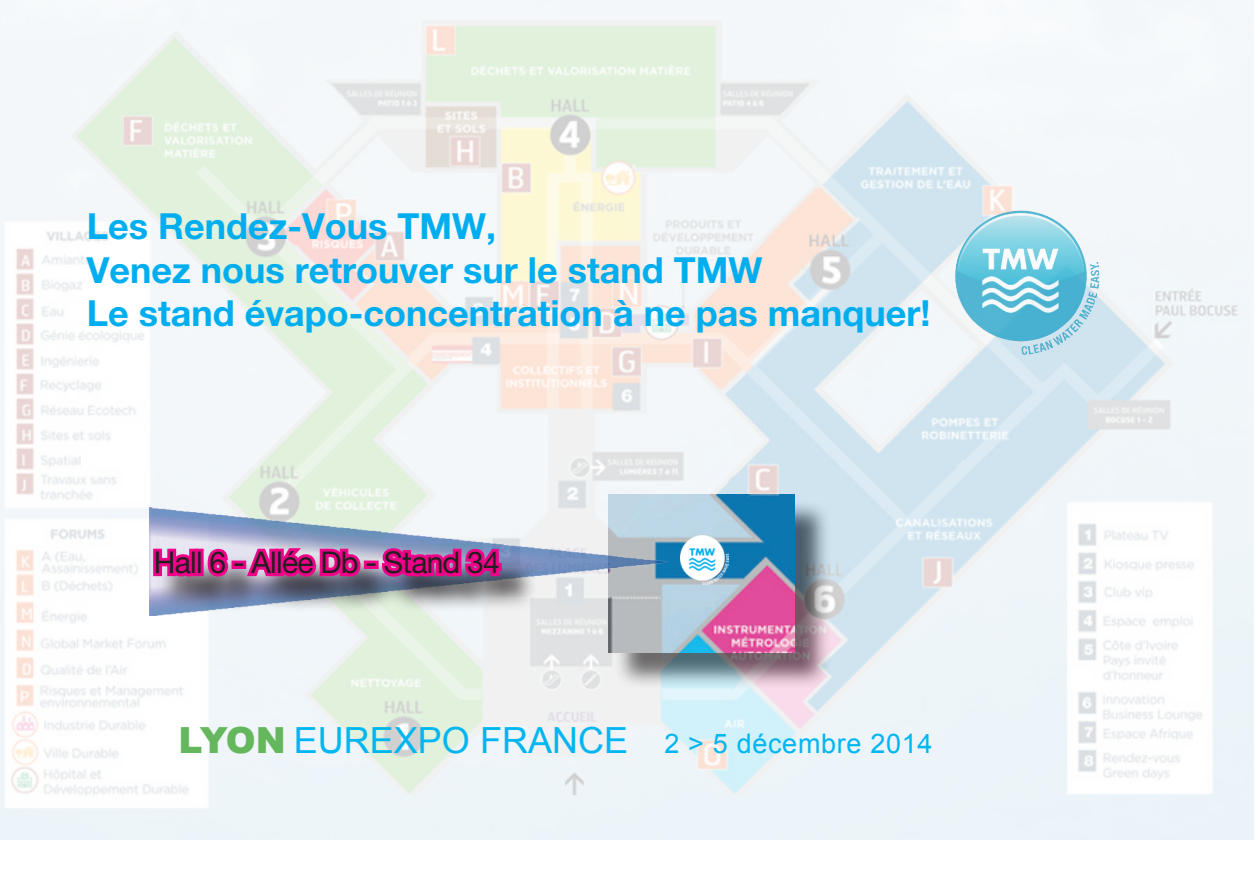
<style>
.page{position:relative;width:1259px;height:893px;background:#fff}
.page>*{position:absolute;margin:0;border:0;box-sizing:border-box;transform-origin:0 0}
.t1{font:700 36px/43.2px "Helvetica Neue";color:#00aeef}
.t2{font:30px "Helvetica Neue";letter-spacing:-.025em;color:#231f20}
.t3{font:27px "Arial";letter-spacing:.025em;color:#00b6f0}
.s1{font-weight:900;font-size:36px;color:#65b75d}
.s2{font-size:36px}
</style>
<div class="page">
<img style="left:0;top:0;width:1253px;height:840px">
<img style="left:680px;top:536px;width:48px;height:49px">
<img style="left:150px;top:508px;width:519px;height:108px">
<img style="left:954px;top:210px;width:146px;height:145px">
<div style="left:158px;top:553px;width:381px;height:61px;background:#231f20;opacity:.75"></div>
<svg style="left:150px;top:546px;width:48px;height:33px"></svg>
<div style="left:189px;top:549px;width:9px;height:27px;border:6px solid #ed0288"></div>
<div style="left:195px;top:549px;width:9px;height:27px;border:6px solid #ed0288"></div>
<svg style="left:205px;top:546px;width:26px;height:37px"></svg>
<div style="left:231px;top:561px;width:15px;height:8px;border:6px solid #ed0288"></div>
<svg style="left:244px;top:519px;width:119px;height:67px"></svg>
<div style="left:364px;top:561px;width:14px;height:8px;border:6px solid #ed0288"></div>
<svg style="left:379px;top:536px;width:126px;height:47px"></svg>
<p class="t1" style="left:87px;top:204px;width:845px">Les Rendez-Vous TMW,<br>Venez nous retrouver sur le stand TMW<br>Le stand évapo-concentration à ne pas manquer!</p>
<p class="t2" style="left:154px;top:545px;width:347px">Hall 6 - Allée Db - Stand 34</p>
<p class="t3" style="left:179px;top:726px;width:755px"><span class="s1">LYON</span> <span class="s2">EUREXPO FRANCE</span> 2 &gt; 5 décembre 2014</p>
</div>
